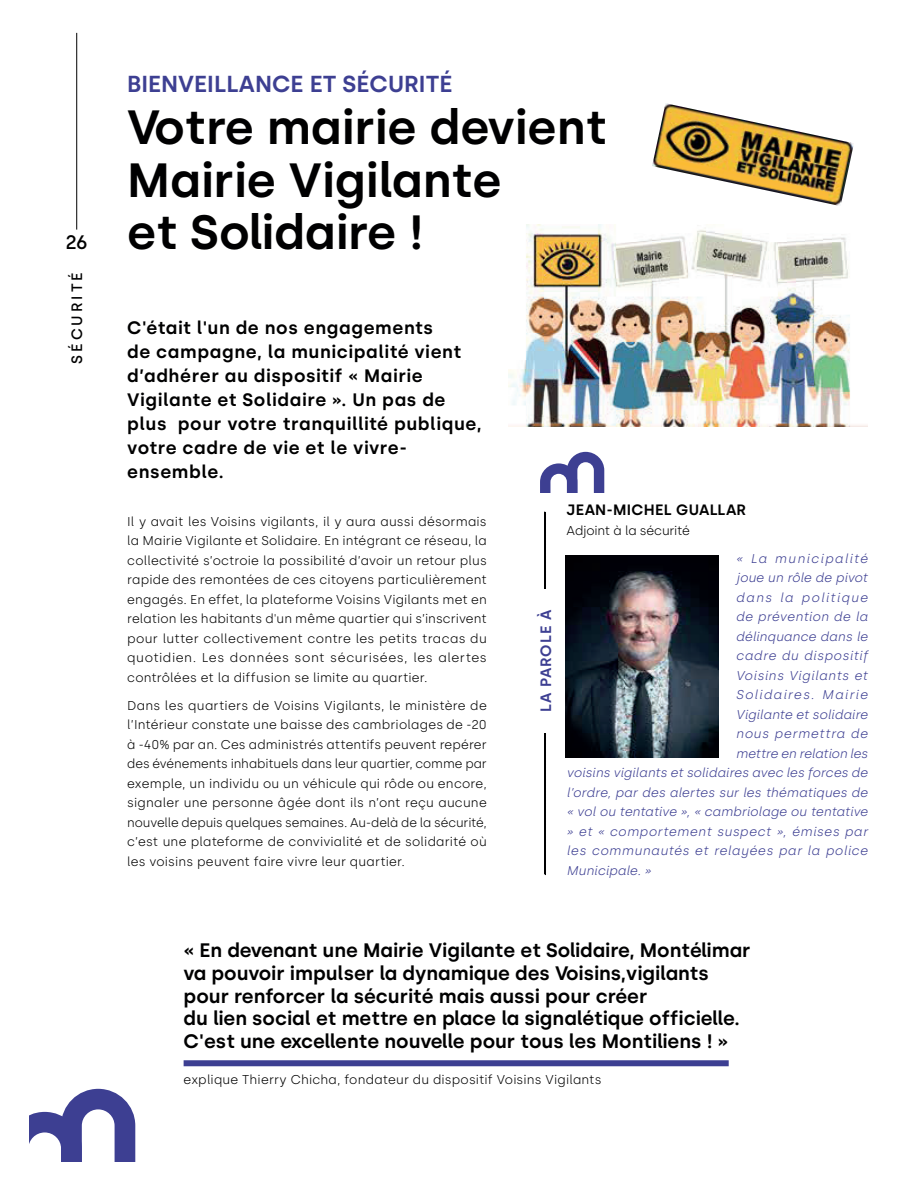
<style>
.page{position:relative;width:915px;height:1191px;background:#fff}
.page>*{position:absolute;margin:0;border:0;box-sizing:border-box;transform-origin:0 0}
.t1{font:600 48px/52.5px "Silka";color:#000001}
.t2{font:600 23.1px "Silka";color:#3d3f92}
.t3{font:600 19.5px/22.5px "Silka";color:#000001}
.t4{font:500 19.5px "Silka";color:#000001}
.t5{font:600 18px/24px "Silka";letter-spacing:.035em;color:#000001}
.t6{font:600 15px "Silka";letter-spacing:.02em;color:#000001}
.t7{font:600 15px "Silka";letter-spacing:.07em;color:#3d3f92}
.t8{font:500 15px "Silka";letter-spacing:.2em;color:#000001}
.t9{font:300 12.75px/19.5px "Silka";letter-spacing:.01em;color:#000001;text-align:justify}
.t10{font:italic 300 12.75px "Silka";letter-spacing:.01em;color:#3d3f92}
.t11{font:italic 300 12.75px "Silka";letter-spacing:.045em;color:#3d3f92}
.t12{font:italic 300 12.75px "Silka";letter-spacing:-.01em;color:#3d3f92}
.t13{font:italic 300 12.75px "Silka";letter-spacing:.04em;color:#3d3f92}
.t14{font:italic 300 12.75px "Silka";letter-spacing:.095em;color:#3d3f92}
.t15{font:italic 300 12.75px "Silka";letter-spacing:-.015em;color:#3d3f92}
.t16{font:300 12.75px "Silka";letter-spacing:-.015em;color:#000001}
.t17{font:italic 300 12.75px "Silka";letter-spacing:.1em;color:#3d3f92}
.t18{font:italic 300 12.75px "Silka";letter-spacing:.055em;color:#3d3f92}
</style>
<div class="page">
<svg style="left:29px;top:1088px;width:106px;height:73px"></svg>
<hr style="left:76px;top:33px;width:1px;height:197px;background:#000001">
<svg style="left:540px;top:452px;width:64px;height:423px"></svg>
<img style="left:565px;top:555px;width:153px;height:202px">
<div style="left:537px;top:589px;width:16px;height:143px;background:#fff"></div>
<img style="left:508px;top:225px;width:359px;height:201px">
<div style="left:183px;top:1060px;width:545px;height:6px;background:#3d3f92"></div>
<img style="left:652px;top:103px;width:201px;height:103px">
<h3 class="t4" style="left:65px;top:231px;width:24px">26</h3>
<p class="t8" style="left:68px;top:364px;width:93px;rotate:-90deg">SÉCURITÉ</p>
<h2 class="t2" style="left:127px;top:70px;width:326px">BIENVEILLANCE ET SÉCURITÉ</h2>
<h1 class="t1" style="left:127px;top:101px;width:481px">Votre mairie devient<br>Mairie Vigilante<br>et Solidaire !</h1>
<h3 class="t5" style="left:127px;top:316px;width:356px">C'était l'un de nos engagements<br>de campagne, la municipalité vient d’adhérer au dispositif « Mairie<br>Vigilante et Solidaire ». Un pas de plus pour votre tranquillité publique, votre cadre de vie et le vivre&shy;ensemble.</h3>
<p class="t9" style="left:127px;top:511px;width:361px">Il y avait les Voisins vigilants, il y aura aussi désormais la Mairie Vigilante et Solidaire. En intégrant ce réseau, la collectivité s’octroie la possibilité d’avoir un retour plus rapide des remontées de ces citoyens particulièrement engagés. En effet, la plateforme Voisins Vigilants met en relation les habitants d'un même quartier qui s’inscrivent pour lutter collectivement contre les petits tracas du quotidien. Les données sont sécurisées, les alertes contrôlées et la diffusion se limite au quartier.</p>
<p class="t9" style="left:127px;top:695px;width:361px">Dans les quartiers de Voisins Vigilants, le ministère de l’Intérieur constate une baisse des cambriolages de -20 à -40% par an. Ces administrés attentifs peuvent repérer des événements inhabituels dans leur quartier, comme par exemple, un individu ou un véhicule qui rôde ou encore, signaler une personne âgée dont ils n’ont reçu aucune nouvelle depuis quelques semaines. Au-delà de la sécurité, c’est une plateforme de convivialité et de solidarité où les voisins peuvent faire vivre leur quartier.</p>
<p class="t7" style="left:536px;top:712px;width:105px;rotate:-90deg">LA PAROLE À</p>
<p class="t6" style="left:566px;top:501px;width:181px">JEAN-MICHEL GUALLAR</p>
<p class="t16" style="left:566px;top:523px;width:125px">Adjoint à la sécurité</p>
<p class="t14" style="left:735px;top:551px;width:133px">« La municipalité</p>
<p class="t10" style="left:735px;top:570px;width:133px">joue un rôle de pivot</p>
<p class="t17" style="left:735px;top:590px;width:133px">dans la politique</p>
<p class="t10" style="left:735px;top:609px;width:133px">de prévention de la</p>
<p class="t10" style="left:735px;top:629px;width:133px">délinquance dans le</p>
<p class="t13" style="left:735px;top:648px;width:133px">cadre du dispositif</p>
<p class="t13" style="left:735px;top:668px;width:133px">Voisins Vigilants et</p>
<p class="t14" style="left:735px;top:687px;width:133px">Solidaires. Mairie</p>
<p class="t10" style="left:735px;top:707px;width:133px">Vigilante et solidaire</p>
<p class="t18" style="left:735px;top:726px;width:133px">nous permettra de</p>
<p class="t15" style="left:735px;top:746px;width:133px">mettre en relation les</p>
<p class="t10" style="left:566px;top:765px;width:302px">voisins vigilants et solidaires avec les forces de</p>
<p class="t10" style="left:566px;top:785px;width:302px">l’ordre, par des alertes sur les thématiques de</p>
<p class="t12" style="left:566px;top:804px;width:302px">« vol ou tentative », « cambriolage ou tentative</p>
<p class="t11" style="left:566px;top:824px;width:302px">» et « comportement suspect », émises par</p>
<p class="t11" style="left:566px;top:843px;width:302px">les communautés et relayées par la police</p>
<p class="t10" style="left:566px;top:863px;width:86px">Municipale. »</p>
<p class="t3" style="left:183px;top:939px;width:568px">« En devenant une Mairie Vigilante et Solidaire, Montélimar va pouvoir impulser la dynamique des Voisins,vigilants pour renforcer la sécurité mais aussi pour créer<br>du lien social et mettre en place la signalétique officielle.<br>C'est une excellente nouvelle pour tous les Montiliens ! »</p>
<p class="t9" style="left:183px;top:1069px;width:419px">explique Thierry Chicha, fondateur du dispositif Voisins Vigilants</p>
</div>
